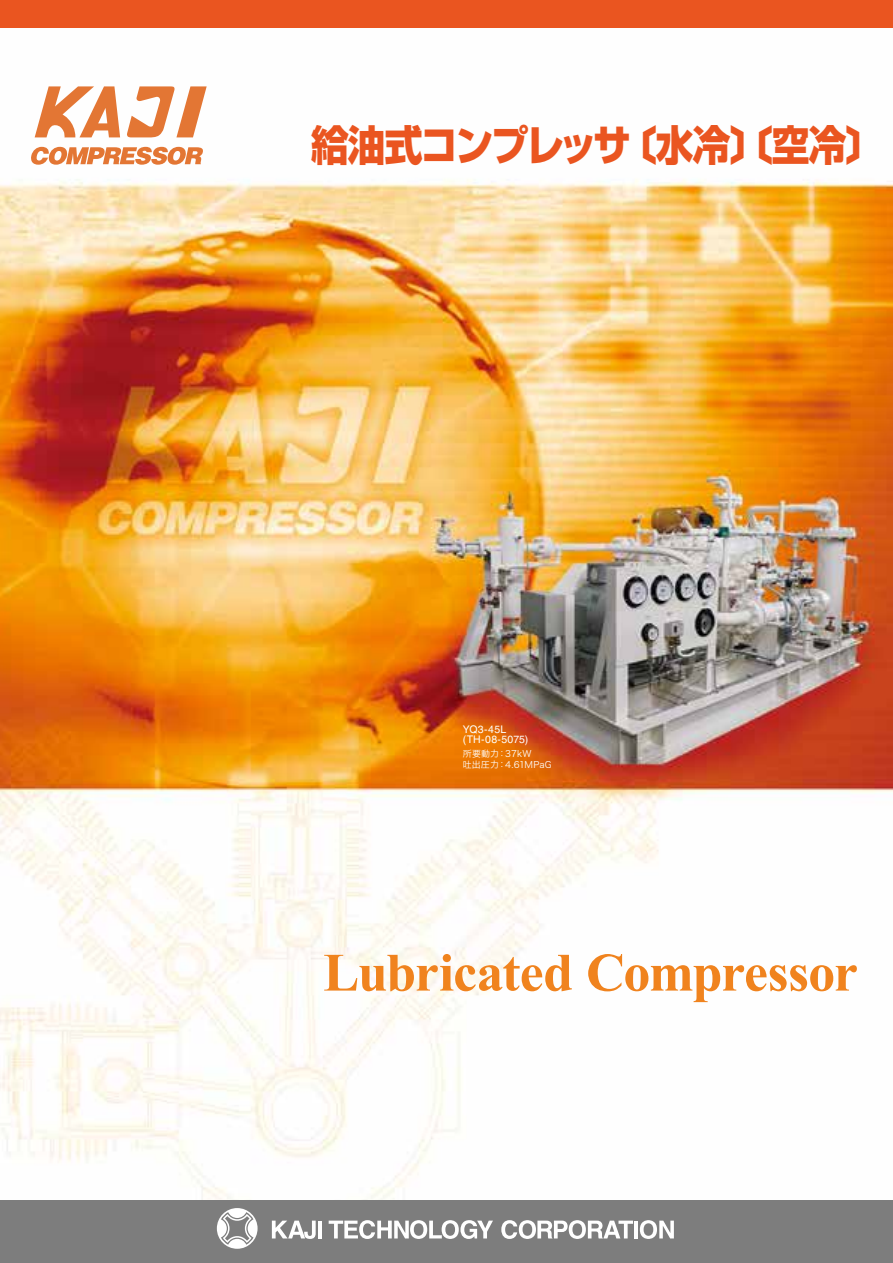
<style>
.page{position:relative;width:893px;height:1263px;background:#fff}
.page>*{position:absolute;margin:0;border:0;box-sizing:border-box;transform-origin:0 0}
.t1{font:700 54px "Times New Roman";letter-spacing:-.02em;color:#f0831e}
.t2{font:800 42px "Shin Go Pro";letter-spacing:-.055em;color:#ea5520;scale:.9 1}
.t3{font:10.5px/10.5px "Helvetica LT Std";letter-spacing:.015em;color:#fff}
.t4{font:9px/10.8px "Hira Kaku Pro W3";letter-spacing:.01em;color:#fff}
</style>
<div class="page">
<img style="left:0;top:136px;width:893px;height:1064px">
<div style="left:0;top:0;width:893px;height:28px;background:#ea5520"></div>
<div style="left:0;top:1200px;width:893px;height:63px;background:#7d7d7d"></div>
<svg style="left:35px;top:86px;width:172px;height:52px"></svg>
<svg style="left:30px;top:147px;width:174px;height:18px"></svg>
<svg style="left:217px;top:1208px;width:41px;height:41px"></svg>
<svg style="left:272px;top:1220px;width:44px;height:19px"></svg>
<hr style="left:319px;top:1220px;width:3px;height:18px;background:#fff">
<svg style="left:329px;top:1220px;width:164px;height:19px"></svg>
<svg style="left:501px;top:1220px;width:132px;height:19px"></svg>
<hr style="left:634px;top:1220px;width:4px;height:18px;background:#fff">
<svg style="left:640px;top:1220px;width:34px;height:19px"></svg>
<h2 class="t2" style="left:311px;top:112px;width:637px">給油式コンプレッサ〔水冷〕〔空冷〕</h2>
<p class="t3" style="left:463px;top:724px;width:67px">YQ3-45L (TH-08-5075)</p>
<p class="t4" style="left:463px;top:748px;width:90px">所要動力：37kW<br>吐出圧力：4.61MPaG</p>
<h1 class="t1" style="left:323px;top:935px;width:536px">Lubricated Compressor</h1>
</div>
